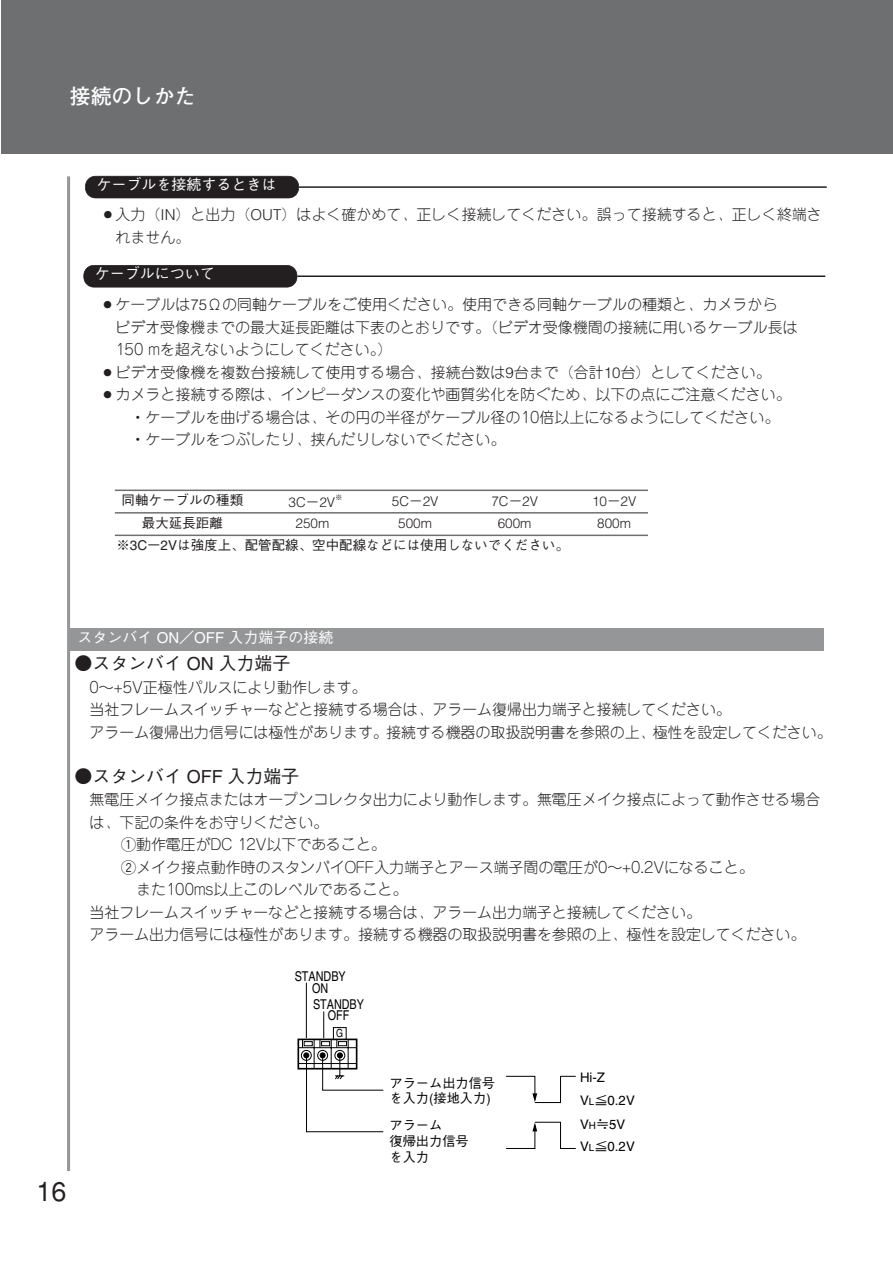
<style>
.page{position:relative;width:893px;height:1262px;background:#fff}
.page>*{position:absolute;margin:0;border:0;box-sizing:border-box;transform-origin:0 0}
.t1{font:500 27px "Gothic BBB";color:#231f20}
.t2{font:700 21px "Futo Go B101";color:#fff}
.t3{font:500 18px "Gothic BBB";letter-spacing:-.005em;color:#231f20}
.t4{font:300 15px/22.5px "Jun 101";letter-spacing:-.005em;color:#231f20}
.t5{font:500 15px "Gothic BBB";color:#fff}
.t6{font:500 13.5px "Gothic BBB";color:#231f20}
.t7{font:300 13.5px "Helvetica";color:#231f20}
.t8{font:13.5px/11.2px "Helvetica";color:#000;text-align:center;scale:.8 1}
.t9{font:500 13.2px/15.8px "Gothic BBB";color:#000}
.t10{font:13.2px "Helvetica";color:#000}
.t11{font:11.25px "Helvetica";color:#000;scale:.8 1}
.t12{font:300 7.5px "Jun 101";color:#231f20}
.s1{font-family:"Helvetica"}
.s2{font-family:"Gothic BBB";font-weight:500}
.s3{font-family:"Jun 101"}
.s4{font-family:"Helvetica";font-weight:400}
.s5{font-family:"Gth Hround";font-weight:400}
.s6{font-size:9.9px}
</style>
<div class="page">
<div style="left:1px;top:0;width:891px;height:153px;background:#6d6f71"></div>
<hr style="left:67px;top:176px;width:3px;height:995px;background:#949698">
<svg style="left:297px;top:982px;width:279px;height:167px"></svg>
<div style="left:69px;top:628px;width:755px;height:22px;background:#949698"></div>
<div style="left:85px;top:176px;width:213px;height:22px;background:#231f20;border-radius:10px"></div>
<div style="left:85px;top:176px;width:214px;height:22px;border:2px solid #231f20;border-radius:10px"></div>
<hr style="left:299px;top:186px;width:527px;height:2px;background:#231f20">
<div style="left:84px;top:265px;width:213px;height:22px;background:#231f20;border-radius:10px"></div>
<div style="left:83px;top:265px;width:214px;height:22px;border:2px solid #231f20;border-radius:10px"></div>
<hr style="left:297px;top:275px;width:528px;height:2px;background:#231f20">
<hr style="left:115px;top:489px;width:533px;height:2px;background:#6d6f71">
<hr style="left:115px;top:512px;width:533px;height:1px;background:#6d6f71">
<hr style="left:115px;top:534px;width:533px;height:2px;background:#6d6f71">
<h2 class="t2" style="left:70px;top:88px;width:127px">接続のしかた</h2>
<p class="t5" style="left:96px;top:178px;width:182px">ケーブルを接続するときは</p>
<p class="t4" style="left:116px;top:205px;width:707px;text-indent:-15px">○入力（<span class="s1">IN</span>）と出力（<span class="s1">OUT</span>）はよく確かめて、正しく接続してください。誤って接続すると、正しく終端されません。</p>
<p class="t5" style="left:95px;top:267px;width:122px">ケーブルについて</p>
<p class="t4" style="left:115px;top:295px;width:699px;text-indent:-15px">○ケーブルは<span class="s1">75</span>Ωの同軸ケーブルをご使用ください。使用できる同軸ケーブルの種類と、カメラから<br>ビデオ受像機までの最大延長距離は下表のとおりです。（ビデオ受像機間の接続に用いるケーブル長は　<br>150 mを超えないようにしてください。）</p>
<p class="t4" style="left:100px;top:363px;width:672px">○ビデオ受像機を複数台接続して使用する場合、接続台数は<span class="s1">9</span>台まで（合計<span class="s1">10</span>台）としてください。</p>
<p class="t4" style="left:130px;top:385px;width:661px;text-indent:-30px">○カメラと接続する際は、インピーダンスの変化や画質劣化を防ぐため、以下の点にご注意ください。<span class="s2">・</span>ケーブルを曲げる場合は、その円の半径がケーブル径の10倍以上になるようにしてください。<span class="s2">・</span>ケーブルをつぶしたり、挟んだりしないでください。</p>
<p class="t6" style="left:122px;top:495px;width:123px">同軸ケーブルの種類</p>
<p class="t7" style="left:289px;top:497px;width:48px">3C<span class="s3">－</span>2V</p>
<p class="t12" style="left:335px;top:495px;width:9px">※</p>
<p class="t7" style="left:392px;top:496px;width:48px">5C<span class="s3">－</span>2V</p>
<p class="t7" style="left:491px;top:496px;width:48px">7C<span class="s3">－</span>2V</p>
<p class="t7" style="left:592px;top:496px;width:46px">10<span class="s3">－</span>2V</p>
<p class="t6" style="left:142px;top:517px;width:82px">最大延長距離</p>
<p class="t7" style="left:295px;top:518px;width:35px">250m</p>
<p class="t7" style="left:398px;top:518px;width:35px">500m</p>
<p class="t7" style="left:498px;top:518px;width:35px">600m</p>
<p class="t7" style="left:597px;top:518px;width:35px">800m</p>
<p class="t6" style="left:116px;top:540px;width:454px">※<span class="s4">3C</span>－<span class="s4">2V</span>は強度上、配管配線、空中配線などには使用しないでください。</p>
<p class="t5" style="left:78px;top:632px;width:257px">スタンバイ <span class="s4">ON</span>／<span class="s4">OFF</span> 入力端子の接続</p>
<p class="t3" style="left:75px;top:657px;width:217px">●スタンバイ <span class="s4">ON</span> 入力端子</p>
<p class="t4" style="left:90px;top:678px;width:743px">0～+5V正極性パルスにより動作します。<br>当社フレームスイッチャーなどと接続する場合は、アラーム復帰出力端子と接続してください。<br>アラーム復帰出力信号には極性があります。接続する機器の取扱説明書を参照の上、極性を設定してください。</p>
<p class="t3" style="left:75px;top:769px;width:226px">●スタンバイ <span class="s4">OFF</span> 入力端子</p>
<p class="t4" style="left:90px;top:790px;width:732px">無電圧メイク接点またはオープンコレクタ出力により動作します。無電圧メイク接点によって動作させる場合</p>
<p class="t4" style="left:90px;top:813px;width:240px">は、下記の条件をお守りください。</p>
<p class="t4" style="left:121px;top:835px;width:266px"><span class="s5">q</span>動作電圧がDC 12V以下であること。</p>
<p class="t4" style="left:121px;top:858px;width:634px"><span class="s5">w</span>メイク接点動作時のスタンバイOFF入力端子とアース端子間の電圧が0～+0.2Vになること。</p>
<p class="t4" style="left:136px;top:880px;width:273px">また100ms以上このレベルであること。</p>
<p class="t4" style="left:90px;top:903px;width:613px">当社フレームスイッチャーなどと接続する場合は、アラーム出力端子と接続してください。</p>
<p class="t4" style="left:90px;top:925px;width:717px">アラーム出力信号には極性があります。接続する機器の取扱説明書を参照の上、極性を設定してください。</p>
<p class="t8" style="left:295px;top:972px;width:65px">STANDBY<br>ON</p>
<p class="t8" style="left:313px;top:1000px;width:65px">STANDBY<br>OFF</p>
<h1 class="t1" style="left:37px;top:1180px;width:32px">16</h1>
<p class="t11" style="left:336px;top:1029px;width:10px">G</p>
<p class="t9" style="left:389px;top:1076px;width:107px">アラーム出力信号を入力(接地入力)</p>
<p class="t9" style="left:389px;top:1119px;width:81px">アラーム<br>復帰出力信号を入力</p>
<p class="t10" style="left:580px;top:1072px;width:26px">Hi-Z</p>
<p class="t10" style="left:580px;top:1095px;width:56px">V<span class="s6">L</span><span class="s2">≦</span>0.2V</p>
<p class="t10" style="left:580px;top:1119px;width:47px">V<span class="s6">H</span><span class="s2">≒</span>5V</p>
<p class="t10" style="left:580px;top:1141px;width:56px">V<span class="s6">L</span><span class="s2">≦</span>0.2V</p>
</div>
